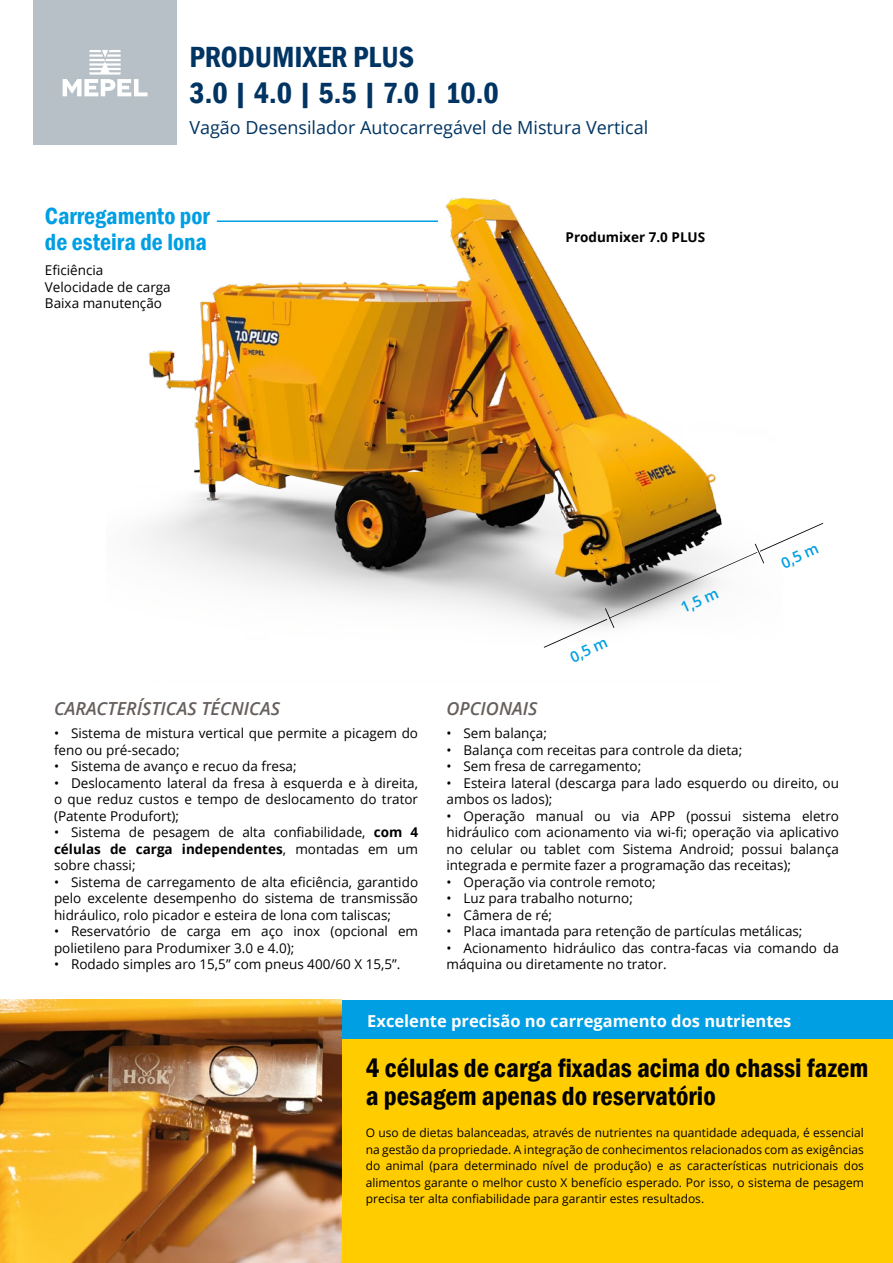
<style>
.page{position:relative;width:893px;height:1263px;background:#fff}
.page>*{position:absolute;margin:0;border:0;box-sizing:border-box;transform-origin:0 0}
.t1{font:600 condensed 30px/36px "Franklin Gothic";color:#003462}
.t2{font:600 condensed 27px/28.5px "Franklin Gothic";color:#000}
.t3{font:600 condensed 24px/25.5px "Franklin Gothic";color:#009fe3}
.t4{font:18px "Open Sans";color:#003462}
.t5{font:italic 600 18px "Open Sans";color:#66605d}
.t6{font:700 16.5px "Open Sans";color:#fff}
.t7{font:600 15px "Open Sans";color:#009fe3}
.t8{font:13.5px/16.5px "Open Sans";color:#000}
.t9{font:700 13.5px "Open Sans";color:#000}
.t10{font:12px/16.5px "Open Sans";color:#000;text-align:justify}
.s1{font-weight:700}
</style>
<div class="page">
<div style="left:341px;top:1000px;width:552px;height:263px;background:#fc0"></div>
<div style="left:341px;top:1000px;width:552px;height:38px;background:#009fe3"></div>
<img style="left:145px;top:197px;width:577px;height:451px">
<div style="left:33px;top:0;width:144px;height:144px;background:#b6c0c6"></div>
<svg style="left:63px;top:50px;width:84px;height:46px"></svg>
<hr style="left:217px;top:220px;width:221px;height:2px;background:#009fe3">
<img style="left:0;top:999px;width:341px;height:264px">
<svg style="left:544px;top:523px;width:279px;height:125px"></svg>
<h1 class="t1" style="left:189px;top:38px;width:311px">PRODUMIXER PLUS<br>3.0 | 4.0 | 5.5 | 7.0 | 10.0</h1>
<h3 class="t4" style="left:189px;top:115px;width:460px">Vagão Desensilador Autocarregável de Mistura Vertical</h3>
<h3 class="t3" style="left:45px;top:203px;width:166px">Carregamento por de esteira de lona</h3>
<p class="t8" style="left:45px;top:262px;width:127px">Eficiência<br>Velocidade de carga<br>Baixa manutenção</p>
<p class="t9" style="left:566px;top:228px;width:141px">Produmixer 7.0 PLUS</p>
<h3 class="t5" style="left:54px;top:696px;width:227px">CARACTERÍSTICAS TÉCNICAS</h3>
<h3 class="t5" style="left:446px;top:696px;width:92px">OPCIONAIS</h3>
<p class="t7" style="left:567px;top:648px;width:41px;rotate:-24deg">0,5 m</p>
<p class="t7" style="left:677px;top:599px;width:41px;rotate:-24deg">1,5 m</p>
<p class="t7" style="left:778px;top:554px;width:41px;rotate:-24deg">0,5 m</p>
<p class="t8" style="left:54px;top:724px;width:366px">• Sistema de mistura vertical que permite a picagem do feno ou pré-secado;</p>
<p class="t8" style="left:54px;top:757px;width:244px">• Sistema de avanço e recuo da fresa;</p>
<p class="t8" style="left:54px;top:774px;width:366px;text-align:justify">• Deslocamento lateral da fresa à esquerda e à direita, o que reduz custos e tempo de deslocamento do trator (Patente Produfort);</p>
<p class="t8" style="left:54px;top:823px;width:366px;text-align:justify">• Sistema de pesagem de alta confiabilidade, <span class="s1">com 4 células de carga independentes</span>, montadas em um sobre chassi;</p>
<p class="t8" style="left:54px;top:873px;width:366px;text-align:justify">• Sistema de carregamento de alta eficiência, garantido pelo excelente desempenho do sistema de transmissão hidráulico, rolo picador e esteira de lona com taliscas;</p>
<p class="t8" style="left:54px;top:922px;width:366px">• Reservatório de carga em aço inox (opcional em polietileno para Produmixer 3.0 e 4.0);</p>
<p class="t8" style="left:54px;top:955px;width:348px">• Rodado simples aro 15,5” com pneus 400/60 X 15,5”.</p>
<p class="t8" style="left:446px;top:724px;width:102px">• Sem balança;</p>
<p class="t8" style="left:446px;top:741px;width:297px">• Balança com receitas para controle da dieta;</p>
<p class="t8" style="left:446px;top:757px;width:196px">• Sem fresa de carregamento;</p>
<p class="t8" style="left:446px;top:774px;width:394px">• Esteira lateral (descarga para lado esquerdo ou direito, ou ambos os lados);</p>
<p class="t8" style="left:446px;top:807px;width:394px;text-align:justify">• Operação manual ou via APP (possui sistema eletro hidráulico com acionamento via wi-fi; operação via aplicativo no celular ou tablet com Sistema Android; possui balança integrada e permite fazer a programação das receitas);</p>
<p class="t8" style="left:446px;top:873px;width:211px">• Operação via controle remoto;</p>
<p class="t8" style="left:446px;top:889px;width:188px">• Luz para trabalho noturno;</p>
<p class="t8" style="left:446px;top:906px;width:107px">• Câmera de ré;</p>
<p class="t8" style="left:446px;top:922px;width:358px">• Placa imantada para retenção de partículas metálicas;</p>
<p class="t8" style="left:446px;top:939px;width:394px">• Acionamento hidráulico das contra-facas via comando da máquina ou diretamente no trator.</p>
<p class="t6" style="left:367px;top:1009px;width:426px">Excelente precisão no carregamento dos nutrientes</p>
<h2 class="t2" style="left:366px;top:1053px;width:504px">4 células de carga fixadas acima do chassi fazem a pesagem apenas do reservatório</h2>
<p class="t10" style="left:366px;top:1124px;width:500px">O uso de dietas balanceadas, através de nutrientes na quantidade adequada, é essencial na gestão da propriedade. A integração de conhecimentos relacionados com as exigências do animal (para determinado nível de produção) e as características nutricionais dos alimentos garante o melhor custo X benefício esperado. Por isso, o sistema de pesagem precisa ter alta confiabilidade para garantir estes resultados.</p>
</div>
